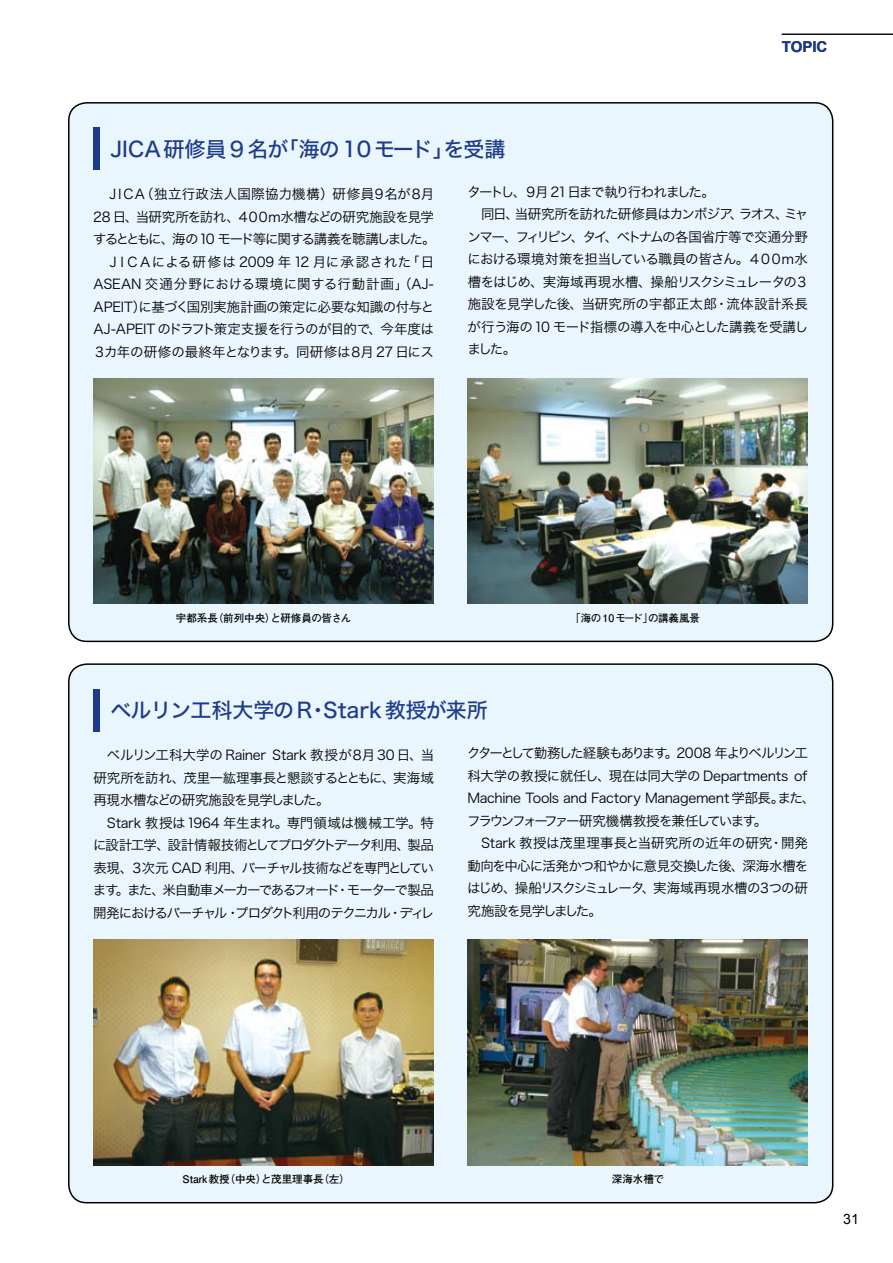
<style>
.page{position:relative;width:893px;height:1263px;background:#fff}
.page>*{position:absolute;margin:0;border:0;box-sizing:border-box;transform-origin:0 0}
.t1{font:21px "Hira Kaku Std W5";color:#1e3b8b}
.t2{font:700 15px "Arial";color:#1e3b8b}
.t3{font:14.25px "Arial";color:#000}
.t4{font:13.5px/22.5px "Hira Kaku Std W3";letter-spacing:-.05em;color:#000;text-align:justify}
.t5{font:13.5px/22.5px "Hira Kaku Std W3";letter-spacing:-.03em;color:#000;text-align:right}
.t6{font:13.5px "Hira Kaku Std W3";letter-spacing:-.07em;color:#000}
.t7{font:13.5px "Hira Kaku Std W3";letter-spacing:-.08em;color:#000}
.t8{font:13.5px "Hira Kaku Std W3";letter-spacing:-.01em;color:#000}
.t9{font:13.5px "Hira Kaku Std W3";letter-spacing:-.135em;color:#000}
.t10{font:700 10.5px "Futo Go B101 Pro";color:#000}
</style>
<div class="page">
<div style="left:69px;top:103px;width:764px;height:538px;background:#eaf6fd;border-radius:18px"></div>
<div style="left:69px;top:664px;width:764px;height:539px;background:#eaf6fd;border-radius:18px"></div>
<div style="left:94px;top:128px;width:6px;height:42px;background:#1e3b8b"></div>
<div style="left:94px;top:689px;width:6px;height:42px;background:#1e3b8b"></div>
<img style="left:468px;top:378px;width:340px;height:226px">
<img style="left:468px;top:940px;width:340px;height:225px">
<img style="left:94px;top:378px;width:340px;height:226px">
<img style="left:94px;top:940px;width:340px;height:225px">
<hr style="left:782px;top:34px;width:111px;height:1px;background:#000">
<h1 class="t1" style="left:111px;top:133px;width:396px">JICA研修員９名が「海の10モード」を受講</h1>
<p class="t2" style="left:782px;top:37px;width:47px">TOPIC</p>
<p class="t5" style="left:93px;top:182px;width:344px">ＪＩＣＡ（独立行政法人国際協力機構）研修員９名が８月<br>28 日、当研究所を訪れ、４００ｍ水槽などの研究施設を見学するとともに、海の10 モード等に関する講義を聴講しました。<br>ＪＩＣＡによる研修は 2009 年 12 月に承認された「日<br>ASEAN 交通分野における環境に関する行動計画」（AJ-<br>APEIT）に基づく国別実施計画の策定に必要な知識の付与と<br>AJ-APEIT のドラフト策定支援を行うのが目的で、今年度は<br>３カ年の研修の最終年となります。同研修は８月 27 日にス</p>
<p class="t9" style="left:467px;top:182px;width:249px">タートし、９月 21日まで執り行われました。</p>
<p class="t4" style="left:481px;top:203px;width:329px">同日、当研究所を訪れた研修員はカンボジア、ラオス、ミャ</p>
<p class="t6" style="left:467px;top:227px;width:342px">ンマー、フィリピン、タイ、ベトナムの各国省庁等で交通分野</p>
<p class="t4" style="left:467px;top:248px;width:342px">における環境対策を担当している職員の皆さん。４００ｍ水</p>
<p class="t7" style="left:468px;top:272px;width:342px">槽をはじめ、実海域再現水槽、操船リスクシミュレータの３</p>
<p class="t8" style="left:468px;top:294px;width:342px">施設を見学した後、当研究所の宇都正太郎・流体設計系長</p>
<p class="t4" style="left:468px;top:315px;width:342px">が行う海の10 モード指標の導入を中心とした講義を受講し</p>
<p class="t4" style="left:467px;top:338px;width:50px">ました。</p>
<p class="t10" style="left:176px;top:609px;width:177px">宇都系長（前列中央）と研修員の皆さん</p>
<h1 class="t1" style="left:111px;top:694px;width:379px">ベルリン工科大学のR・Stark教授が来所</h1>
<p class="t10" style="left:570px;top:609px;width:131px">「海の10モード」の講義風景</p>
<p class="t4" style="left:93px;top:744px;width:342px;text-indent:13px">ベルリン工科大学の Rainer Stark 教授が８月 30 日、当研究所を訪れ、茂里一紘理事長と懇談するとともに、実海域再現水槽などの研究施設を見学しました。</p>
<p class="t4" style="left:93px;top:811px;width:343px;text-indent:14px">Stark 教授は1964 年生まれ。専門領域は機械工学。特に設計工学、設計情報技術としてプロダクトデータ利用、製品表現、３次元 CAD 利用、バーチャル技術などを専門としています。また、米自動車メーカーであるフォード・モーターで製品開発におけるバーチャル・プロダクト利用のテクニカル・ディレ</p>
<p class="t4" style="left:467px;top:742px;width:350px;text-align:left">クターとして勤務した経験もあります。2008 年よりベルリン工科大学の教授に就任し、現在は同大学の Departments of Machine Tools and Factory Management 学部長。また、フラウンフォーファー研究機構教授を兼任しています。</p>
<p class="t4" style="left:467px;top:832px;width:343px;text-indent:14px">Stark 教授は茂里理事長と当研究所の近年の研究・開発動向を中心に活発かつ和やかに意見交換した後、深海水槽をはじめ、操船リスクシミュレータ、実海域再現水槽の３つの研究施設を見学しました。</p>
<p class="t10" style="left:183px;top:1170px;width:169px">Stark教授（中央）と茂里理事長（左）</p>
<p class="t10" style="left:612px;top:1170px;width:53px">深海水槽で</p>
<p class="t3" style="left:843px;top:1210px;width:17px">31</p>
</div>
